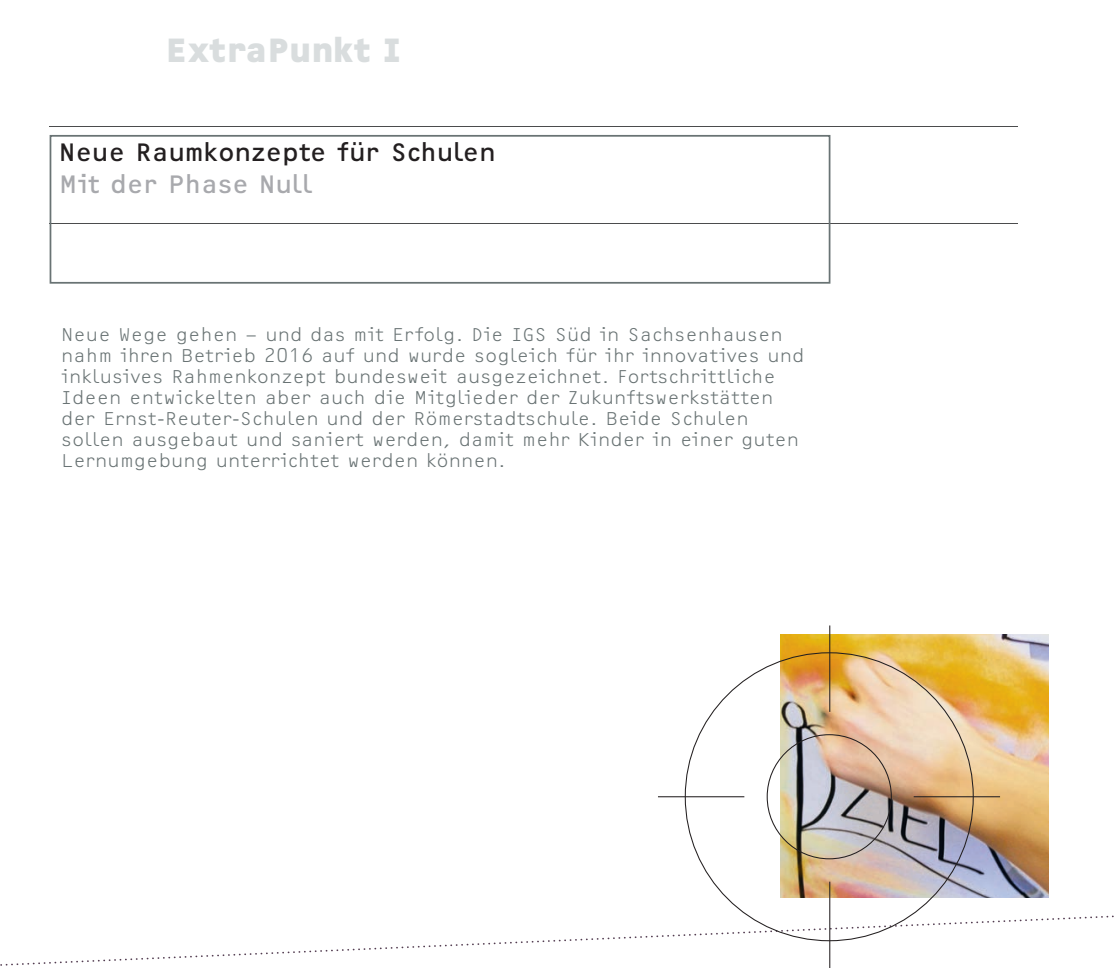
<style>
.page{position:relative;width:1117px;height:968px;background:#fff}
.page>*{position:absolute;margin:0;border:0;box-sizing:border-box;transform-origin:0 0}
.t1{font:700 35px "OCRF";letter-spacing:-.01em;color:#d9ddde}
.t2{font:26.25px "OCRF";letter-spacing:-.01em;color:#231f20}
.t3{font:26.25px "OCRF";letter-spacing:-.01em;color:#a8a9ad}
.t4{font:300 19.25px/21px "OCRF";color:#697374}
</style>
<div class="page">
<svg style="left:0;top:911px;width:1114px;height:56px"></svg>
<hr style="left:50px;top:223px;width:967px;height:1px;background:#4b4c4d">
<hr style="left:50px;top:126px;width:967px;height:1px;background:#4b4c4d">
<div style="left:50px;top:135px;width:780px;height:148px;border:2px solid #697374"></div>
<img style="left:780px;top:634px;width:267px;height:263px">
<hr style="left:913px;top:796px;width:86px;height:1px;background:#231f20">
<hr style="left:657px;top:796px;width:87px;height:1px;background:#231f20">
<hr style="left:829px;top:625px;width:1px;height:86px;background:#231f20">
<hr style="left:829px;top:881px;width:1px;height:86px;background:#231f20">
<h1 class="t1" style="left:165px;top:27px;width:238px">ExtraPunkt I</h1>
<h2 class="t2" style="left:59px;top:142px;width:438px">Neue Raumkonzepte für Schulen</h2>
<p class="t3" style="left:59px;top:174px;width:255px">Mit der Phase Null</p>
<p class="t4" style="left:61px;top:325px;width:744px">Neue Wege gehen – und das mit Erfolg. Die IGS Süd in Sachsenhausen nahm ihren Betrieb 2016 auf und wurde sogleich für ihr innovatives und inklusives Rahmenkonzept bundesweit ausgezeichnet. Fortschrittliche Ideen entwickelten aber auch die Mitglieder der Zukunftswerkstätten der Ernst-Reuter-Schulen und der Römerstadtschule. Beide Schulen sollen ausgebaut und saniert werden, damit mehr Kinder in einer guten Lernumgebung unterrichtet werden können.</p>
</div>
